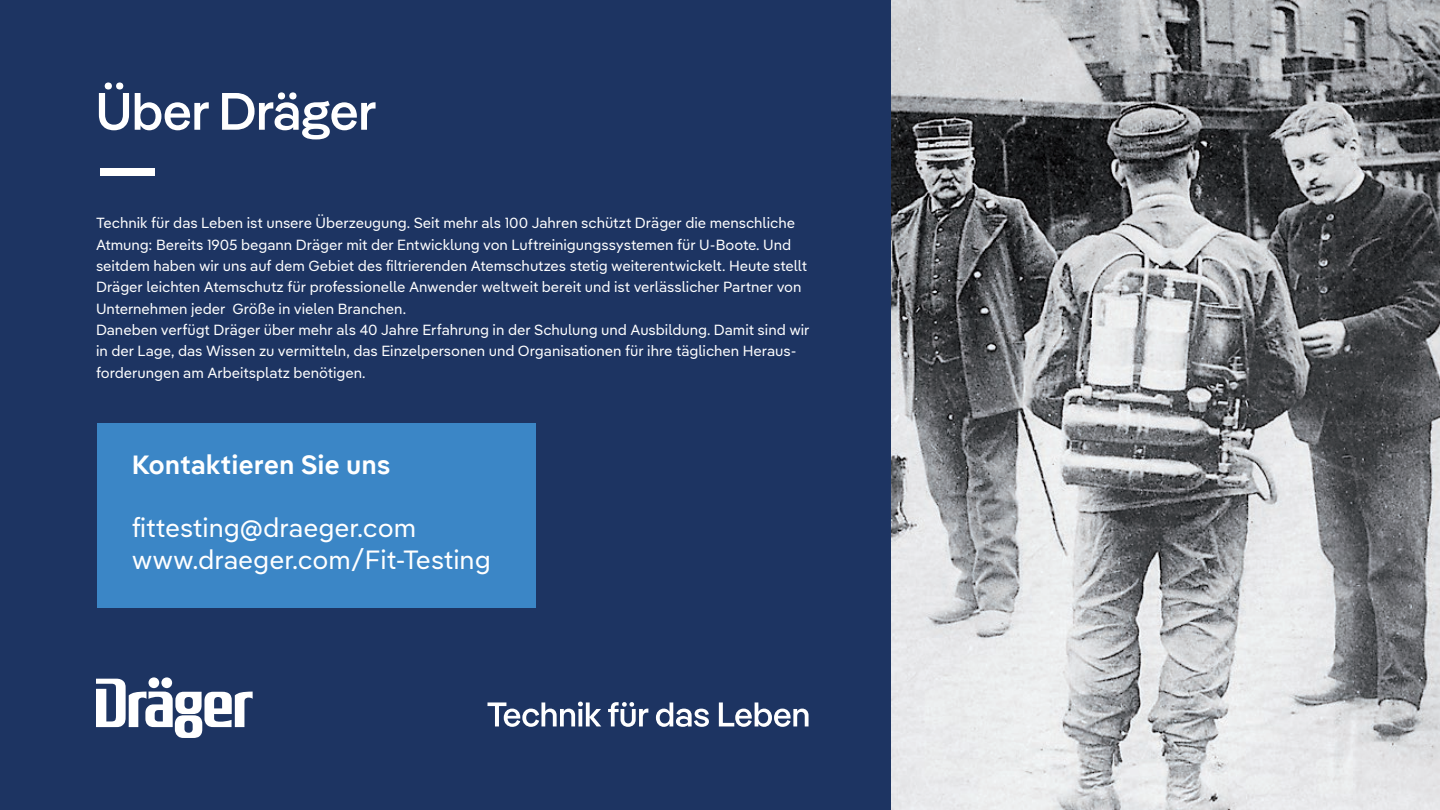
<style>
.page{position:relative;width:1440px;height:810px;background:#fff}
.page>*{position:absolute;margin:0;border:0;box-sizing:border-box;transform-origin:0 0}
.t1{font:500 75px "Draeger Pangea";color:#fff}
.t2{font:500 52.5px "Draeger Pangea";color:#fff}
.t3{font:26.25px/31.5px "Draeger Pangea Text";color:#fff}
.t4{font:600 26.25px "Draeger Pangea Text";color:#fff}
.t5{font:14.62px/21.4px "Draeger Pangea Text";letter-spacing:-.005em;color:#fff}
</style>
<div class="page">
<img style="left:891px;top:0;width:549px;height:810px">
<div style="left:0;top:0;width:891px;height:810px;background:#1d3462"></div>
<div style="left:97px;top:423px;width:439px;height:184px;background:#3b86c6"></div>
<svg style="left:96px;top:677px;width:157px;height:61px"></svg>
<svg style="left:488px;top:702px;width:320px;height:25px"></svg>
<h2 class="t2" style="left:96px;top:74px;width:282px">Über Dräger</h2>
<h1 class="t1" style="left:96px;top:114px;width:64px">—</h1>
<p class="t5" style="left:96px;top:211px;width:715px">Technik für das Leben ist unsere Überzeugung. Seit mehr als 100 Jahren schützt Dräger die menschliche Atmung: Bereits 1905 begann Dräger mit der Entwicklung von Luftreinigungssystemen für U-Boote. Und seitdem haben wir uns auf dem Gebiet des filtrierenden Atemschutzes stetig weiterentwickelt. Heute stellt Dräger leichten Atemschutz für professionelle Anwender weltweit bereit und ist verlässlicher Partner von Unternehmen jeder Größe in vielen Branchen.<br>Daneben verfügt Dräger über mehr als 40 Jahre Erfahrung in der Schulung und Ausbildung. Damit sind wir in der Lage, das Wissen zu vermitteln, das Einzelpersonen und Organisationen für ihre täglichen Heraus&shy;forderungen am Arbeitsplatz benötigen.</p>
<h3 class="t4" style="left:132px;top:445px;width:261px">Kontaktieren Sie uns</h3>
<h3 class="t3" style="left:132px;top:511px;width:361px">fittesting@draeger.com www.draeger.com/Fit-Testing</h3>
</div>
